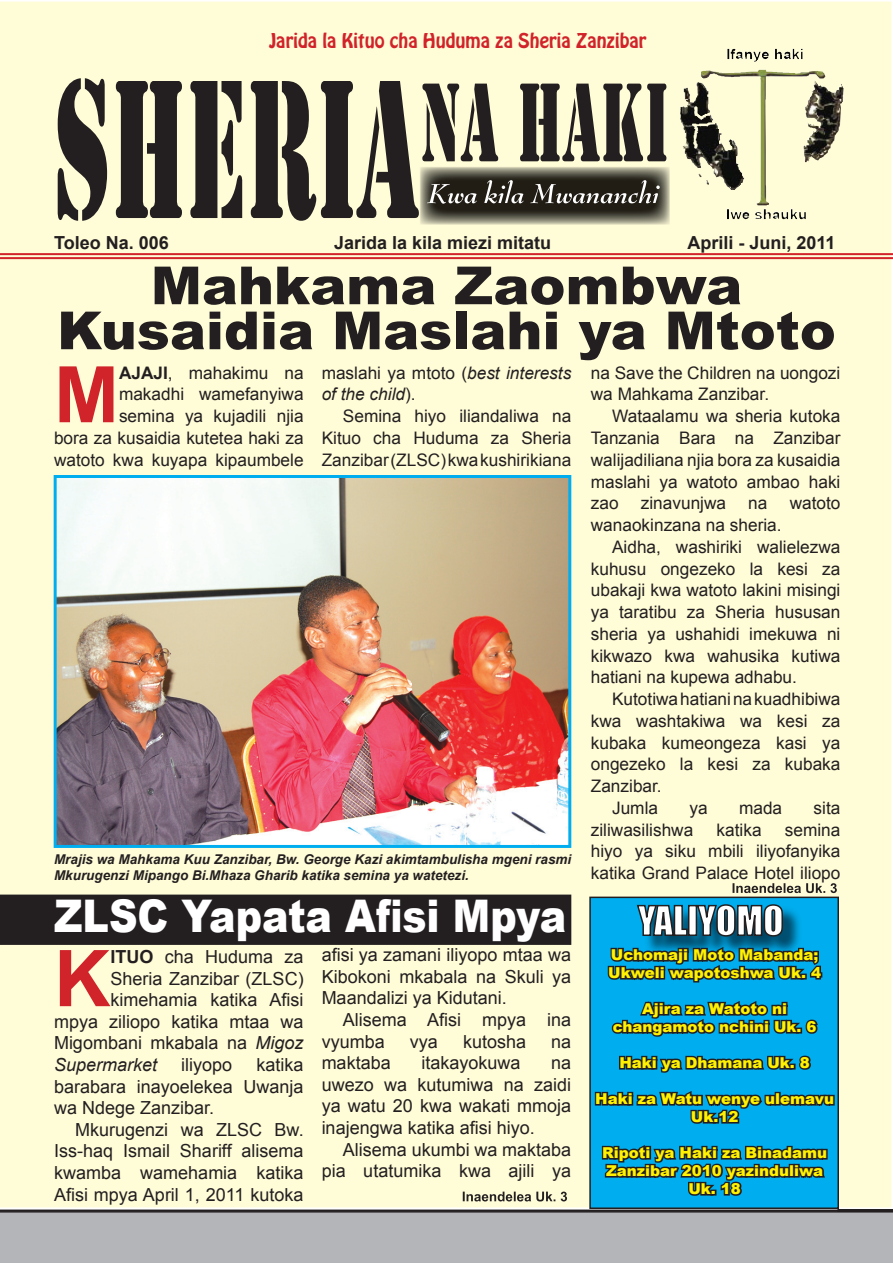
<style>
.page{position:relative;width:893px;height:1263px;background:#fff}
.page>*{position:absolute;margin:0;border:0;box-sizing:border-box;transform-origin:0 0}
.t1{font:700 78.3px "Arial";color:#d1232a}
.t2{font:700 78px "Arial";color:#d1232a}
.t3{font:900 52.5px/45px "Arial";color:#231f20;text-align:center}
.t4{font:900 45px "Arial";color:#fff;scale:.88 1}
.t5{font:18px/21.6px "Arial";color:#231f20;text-align:justify}
.t6{font:700 18px "Arial";color:#231f20}
.t7{font:18px "Hobo Std";color:#d1232a}
.t8{font:italic 18px "Arial";color:#231f20}
.t9{font:17.25px/21.8px "Arial";color:#231f20;text-align:justify}
.t10{font:italic 17.25px/21.8px "Arial";color:#231f20}
.t11{font:900 15px/18px "Arial";color:#fff101;text-align:center}
.t12{font:italic 700 13.5px/16.2px "Arial";color:#231f20}
.s1{font-style:normal}
.s2{font-weight:700}
.s3{font-style:italic}
</style>
<div class="page">
<svg style="left:0;top:1209px;width:837px;height:2px;background:#605d5e"></svg>
<svg style="left:837px;top:1209px;width:56px;height:2px"></svg>
<div style="left:0;top:1px;width:893px;height:1207px;background:#fffcd8"></div>
<div style="left:1px;top:895px;width:570px;height:49px;background:#231f20"></div>
<div style="left:0;top:894px;width:571px;height:51px;border:2px solid #231f20"></div>
<div style="left:0;top:1211px;width:893px;height:52px;background:#b4b5b8"></div>
<hr style="left:0;top:253px;width:893px;height:2px;background:#d1232a">
<hr style="left:0;top:257px;width:893px;height:2px;background:#d1232a">
<img style="left:420px;top:166px;width:250px;height:59px">
<img style="left:420px;top:167px;width:249px;height:57px">
<div style="left:590px;top:897px;width:248px;height:311px;background:#00aeef"></div>
<div style="left:589px;top:896px;width:250px;height:313px;border:2px solid #231f20"></div>
<img style="left:727px;top:49px;width:75px;height:13px">
<svg style="left:463px;top:1191px;width:104px;height:10px"></svg>
<svg style="left:427px;top:180px;width:233px;height:24px;background:#4e4b44"></svg>
<svg style="left:422px;top:83px;width:244px;height:79px;background:#918d7c"></svg>
<svg style="left:58px;top:78px;width:361px;height:143px;background:#848171"></svg>
<img style="left:58px;top:479px;width:509px;height:365px">
<div style="left:54px;top:475px;width:517px;height:373px;border:3px solid #00aeef"></div>
<svg style="left:606px;top:883px;width:231px;height:103px"></svg>
<svg style="left:611px;top:1001px;width:207px;height:36px"></svg>
<svg style="left:619px;top:1055px;width:192px;height:18px"></svg>
<svg style="left:594px;top:1091px;width:241px;height:33px"></svg>
<svg style="left:601px;top:1145px;width:227px;height:51px"></svg>
<p class="t7" style="left:269px;top:28px;width:379px">Jarida la Kituo cha Huduma za Sheria Zanzibar</p>
<p class="t6" style="left:54px;top:230px;width:116px">Toleo Na. 006</p>
<p class="t6" style="left:334px;top:230px;width:219px">Jarida la kila miezi mitatu</p>
<p class="t6" style="left:687px;top:230px;width:150px">Aprili - Juni, 2011</p>
<h3 class="t3" style="left:57px;top:261px;width:780px">Mahkama Zaombwa<br>Kusaidia Maslahi ya Mtoto</h3>
<p class="t10" style="left:322px;top:362px;width:251px"><span class="s1">maslahi ya mtoto (</span>best interests of the child<span class="s1">).</span></p>
<p class="t9" style="left:322px;top:405px;width:251px;text-indent:21px">Semina hiyo iliandaliwa na Kituo cha Huduma za Sheria Zanzibar (ZLSC) kwa kushirikiana</p>
<h2 class="t2" style="left:54px;top:343px;width:66px">M</h2>
<p class="t9" style="left:591px;top:362px;width:251px">na Save the Children na uongozi wa Mahkama Zanzibar.</p>
<p class="t9" style="left:591px;top:405px;width:251px;text-indent:21px">Wataalamu wa sheria kutoka Tanzania Bara na Zanzibar walijadiliana njia bora za kusaidia maslahi ya watoto ambao haki zao</p>
<p class="t9" style="left:54px;top:362px;width:251px;text-align:right"><span class="s2">AJAJI</span>, mahakimu na makadhi wamefanyiwa<br>semina ya kujadili njia<br>bora za kusaidia kutetea haki za watoto kwa kuyapa kipaumbele</p>
<p class="t9" style="left:641px;top:492px;width:87px">zinavunjwa</p>
<p class="t9" style="left:748px;top:492px;width:21px">na</p>
<p class="t9" style="left:790px;top:492px;width:52px">watoto</p>
<p class="t9" style="left:591px;top:514px;width:192px">wanaokinzana na sheria.</p>
<p class="t9" style="left:612px;top:536px;width:230px">Aidha, washiriki walielezwa</p>
<p class="t9" style="left:591px;top:558px;width:251px">kuhusu ongezeko la kesi za</p>
<p class="t9" style="left:591px;top:579px;width:251px">ubakaji kwa watoto lakini misingi</p>
<p class="t9" style="left:591px;top:601px;width:251px">ya taratibu za Sheria hususan</p>
<p class="t9" style="left:591px;top:623px;width:251px">sheria ya ushahidi imekuwa ni</p>
<p class="t9" style="left:591px;top:645px;width:251px">kikwazo kwa wahusika kutiwa</p>
<p class="t9" style="left:591px;top:666px;width:208px">hatiani na kupewa adhabu.</p>
<p class="t9" style="left:612px;top:688px;width:230px">Kutotiwa hatiani na kuadhibiwa</p>
<p class="t9" style="left:591px;top:710px;width:251px">kwa washtakiwa wa kesi za</p>
<p class="t9" style="left:591px;top:732px;width:251px">kubaka kumeongeza kasi ya</p>
<p class="t9" style="left:591px;top:753px;width:251px">ongezeko la kesi za kubaka</p>
<p class="t9" style="left:591px;top:775px;width:72px">Zanzibar.</p>
<p class="t9" style="left:612px;top:797px;width:48px">Jumla</p>
<p class="t9" style="left:689px;top:797px;width:20px">ya</p>
<p class="t9" style="left:739px;top:797px;width:45px">mada</p>
<p class="t9" style="left:814px;top:797px;width:28px">sita</p>
<p class="t9" style="left:591px;top:819px;width:104px">ziliwasilishwa</p>
<p class="t9" style="left:717px;top:819px;width:47px">katika</p>
<p class="t9" style="left:591px;top:819px;width:251px;text-indent:194px">semina hiyo ya siku mbili iliyofanyika katika Grand Palace Hotel iliopo</p>
<p class="t12" style="left:54px;top:852px;width:519px">Mrajis wa Mahkama Kuu Zanzibar, Bw. George Kazi akimtambulisha mgeni rasmi<br>Mkurugenzi Mipango Bi.Mhaza Gharib katika semina ya watetezi.</p>
<h3 class="t4" style="left:54px;top:884px;width:583px">ZLSC Yapata Afisi Mpya</h3>
<h1 class="t1" style="left:54px;top:927px;width:58px">K</h1>
<p class="t5" style="left:111px;top:946px;width:195px"><span class="s2">ITUO</span> cha Huduma za</p>
<p class="t5" style="left:111px;top:968px;width:195px">Sheria Zanzibar (ZLSC)</p>
<p class="t5" style="left:111px;top:989px;width:195px">kimehamia katika Afisi</p>
<p class="t5" style="left:54px;top:1011px;width:251px">mpya ziliopo katika mtaa wa</p>
<p class="t5" style="left:54px;top:1032px;width:251px">Migombani mkabala na <span class="s3">Migoz</span></p>
<p class="t8" style="left:54px;top:1053px;width:105px">Supermarket</p>
<p class="t5" style="left:181px;top:1054px;width:53px">iliyopo</p>
<p class="t5" style="left:54px;top:1054px;width:251px;text-indent:203px">katika barabara inayoelekea Uwanja wa Ndege Zanzibar.</p>
<p class="t5" style="left:54px;top:1119px;width:251px;text-indent:21px">Mkurugenzi wa ZLSC Bw.<br>Iss-haq Ismail Shariff alisema kwamba wamehamia katika Afisi mpya April 1, 2011 kutoka</p>
<p class="t5" style="left:322px;top:944px;width:251px">afisi ya zamani iliyopo mtaa wa Kibokoni mkabala na Skuli ya Maandalizi ya Kidutani.</p>
<p class="t5" style="left:322px;top:1009px;width:251px;text-indent:21px">Alisema Afisi mpya ina vyumba</p>
<p class="t5" style="left:410px;top:1030px;width:30px">vya</p>
<p class="t5" style="left:463px;top:1030px;width:65px">kutosha</p>
<p class="t5" style="left:551px;top:1030px;width:22px">na</p>
<p class="t5" style="left:322px;top:1052px;width:71px">maktaba</p>
<p class="t5" style="left:421px;top:1052px;width:101px">itakayokuwa</p>
<p class="t5" style="left:322px;top:1052px;width:251px;text-indent:230px">na uwezo wa kutumiwa na zaidi ya watu 20 kwa wakati mmoja inajengwa katika afisi hiyo.</p>
<p class="t5" style="left:322px;top:1138px;width:251px;text-align:right">Alisema ukumbi wa maktaba pia utatumika kwa ajili ya</p>
<p class="t11" style="left:608px;top:945px;width:214px;text-align:left">Uchomaji Moto Mabanda;<br>Ukweli wapotoshwa Uk. 4</p>
<p class="t11" style="left:613px;top:999px;width:205px">Ajira za Watoto ni changamoto nchini Uk. 6</p>
<p class="t11" style="left:619px;top:1053px;width:192px">Haki ya Dhamana Uk. 8</p>
<p class="t11" style="left:595px;top:1089px;width:240px">Haki za Watu wenye ulemavu<br>Uk.12</p>
<p class="t11" style="left:602px;top:1143px;width:226px">Ripoti ya Haki za Binadamu<br>Zanzibar 2010 yazinduliwa<br>Uk. 18</p>
</div>
